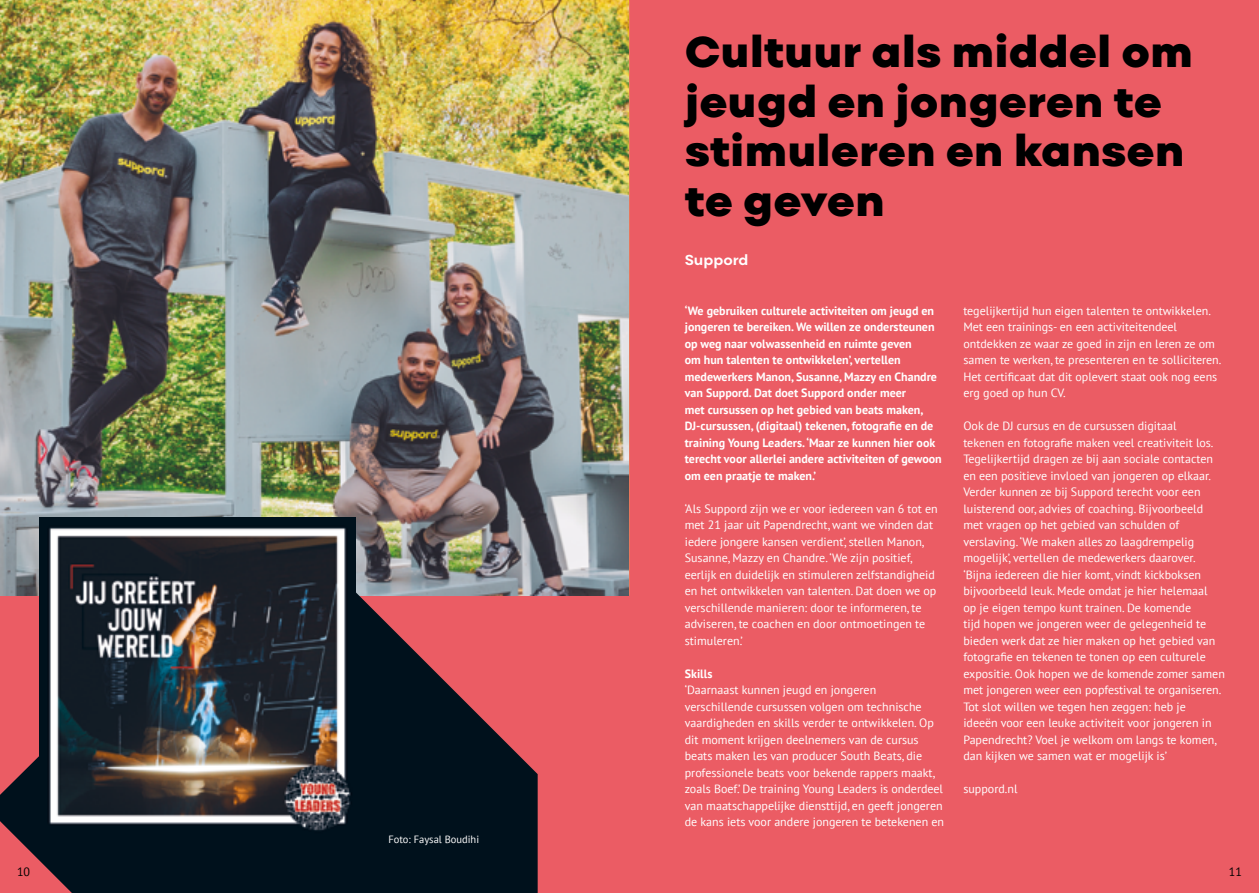
<style>
.page{position:relative;width:1259px;height:893px;background:#fff}
.page>*{position:absolute;margin:0;border:0;box-sizing:border-box;transform-origin:0 0}
.t1{font:900 45px/49.5px "Point";color:#000}
.t2{font:700 15px "Point";color:#fff}
.t3{font:12px/16.5px "PT Sans";color:#fff}
.t4{font:700 12px/16.5px "PT Sans";color:#fff}
.t5{font:12px "PT Sans";color:#000}
.t6{font:10.5px "PT Sans";color:#fff}
</style>
<div class="page">
<div style="left:0;top:0;width:629px;height:893px;background:#eb5c64"></div>
<img style="left:0;top:0;width:629px;height:595px">
<svg style="left:0;top:517px;width:537px;height:376px;fill:#00111c"></svg>
<img style="left:39px;top:517px;width:317px;height:316px">
<div style="left:629px;top:0;width:630px;height:893px;background:#eb5c64"></div>
<img style="left:629px;top:0;width:1px;height:595px">
<p class="t5" style="left:17px;top:864px;width:15px">10</p>
<p class="t6" style="left:388px;top:832px;width:92px">Foto: Faysal Boudihi</p>
<h1 class="t1" style="left:685px;top:27px;width:510px">Cultuur als middel om jeugd en jongeren te stimuleren en kansen te geven</h1>
<p class="t2" style="left:685px;top:251px;width:65px">Suppord</p>
<p class="t4" style="left:685px;top:302px;width:258px">‘We gebruiken culturele activiteiten om jeugd en jongeren te bereiken. We willen ze ondersteunen op weg naar volwassenheid en ruimte geven<br>om hun talenten te ontwikkelen’, vertellen medewerkers Manon, Susanne, Mazzy en Chandre van Suppord. Dat doet Suppord onder meer<br>met cursussen op het gebied van beats maken, DJ-cursussen, (digitaal) tekenen, fotografie en de training Young Leaders. ‘Maar ze kunnen hier ook terecht voor allerlei andere activiteiten of gewoon om een praatje te maken.’</p>
<p class="t3" style="left:685px;top:500px;width:254px">‘Als Suppord zijn we er voor iedereen van 6 tot en met 21 jaar uit Papendrecht, want we vinden dat iedere jongere kansen verdient’, stellen Manon, Susanne, Mazzy en Chandre. ‘We zijn positief, eerlijk en duidelijk en stimuleren zelfstandigheid en het ontwikkelen van talenten. Dat doen we op verschillende manieren: door te informeren, te adviseren, te coachen en door ontmoetingen te stimuleren.’</p>
<p class="t4" style="left:685px;top:665px;width:29px">Skills</p>
<p class="t3" style="left:685px;top:681px;width:261px">‘Daarnaast kunnen jeugd en jongeren verschillende cursussen volgen om technische vaardigheden en skills verder te ontwikkelen. Op dit moment krijgen deelnemers van de cursus beats maken les van producer South Beats, die professionele beats voor bekende rappers maakt, zoals Boef.’ De training Young Leaders is onderdeel van maatschappelijke diensttijd, en geeft jongeren de kans iets voor andere jongeren te betekenen en</p>
<p class="t3" style="left:963px;top:302px;width:259px">tegelijkertijd hun eigen talenten te ontwikkelen.<br>Met een trainings- en een activiteitendeel ontdekken ze waar ze goed in zijn en leren ze om samen te werken, te presenteren en te solliciteren.<br>Het certificaat dat dit oplevert staat ook nog eens erg goed op hun CV.</p>
<p class="t3" style="left:963px;top:417px;width:263px">Ook de DJ cursus en de cursussen digitaal<br>tekenen en fotografie maken veel creativiteit los.<br>Tegelijkertijd dragen ze bij aan sociale contacten en een positieve invloed van jongeren op elkaar.<br>Verder kunnen ze bij Suppord terecht voor een luisterend oor, advies of coaching. Bijvoorbeeld met vragen op het gebied van schulden of verslaving. ‘We maken alles zo laagdrempelig mogelijk’, vertellen de medewerkers daarover. ‘Bijna iedereen die hier komt, vindt kickboksen bijvoorbeeld leuk. Mede omdat je hier helemaal<br>op je eigen tempo kunt trainen. De komende<br>tijd hopen we jongeren weer de gelegenheid te bieden werk dat ze hier maken op het gebied van fotografie en tekenen te tonen op een culturele expositie. Ook hopen we de komende zomer samen met jongeren weer een popfestival te organiseren.<br>Tot slot willen we tegen hen zeggen: heb je<br>ideeën voor een leuke activiteit voor jongeren in Papendrecht? Voel je welkom om langs te komen, dan kijken we samen wat er mogelijk is’</p>
<p class="t3" style="left:963px;top:780px;width:56px">suppord.nl</p>
<p class="t5" style="left:1228px;top:864px;width:15px">11</p>
</div>
